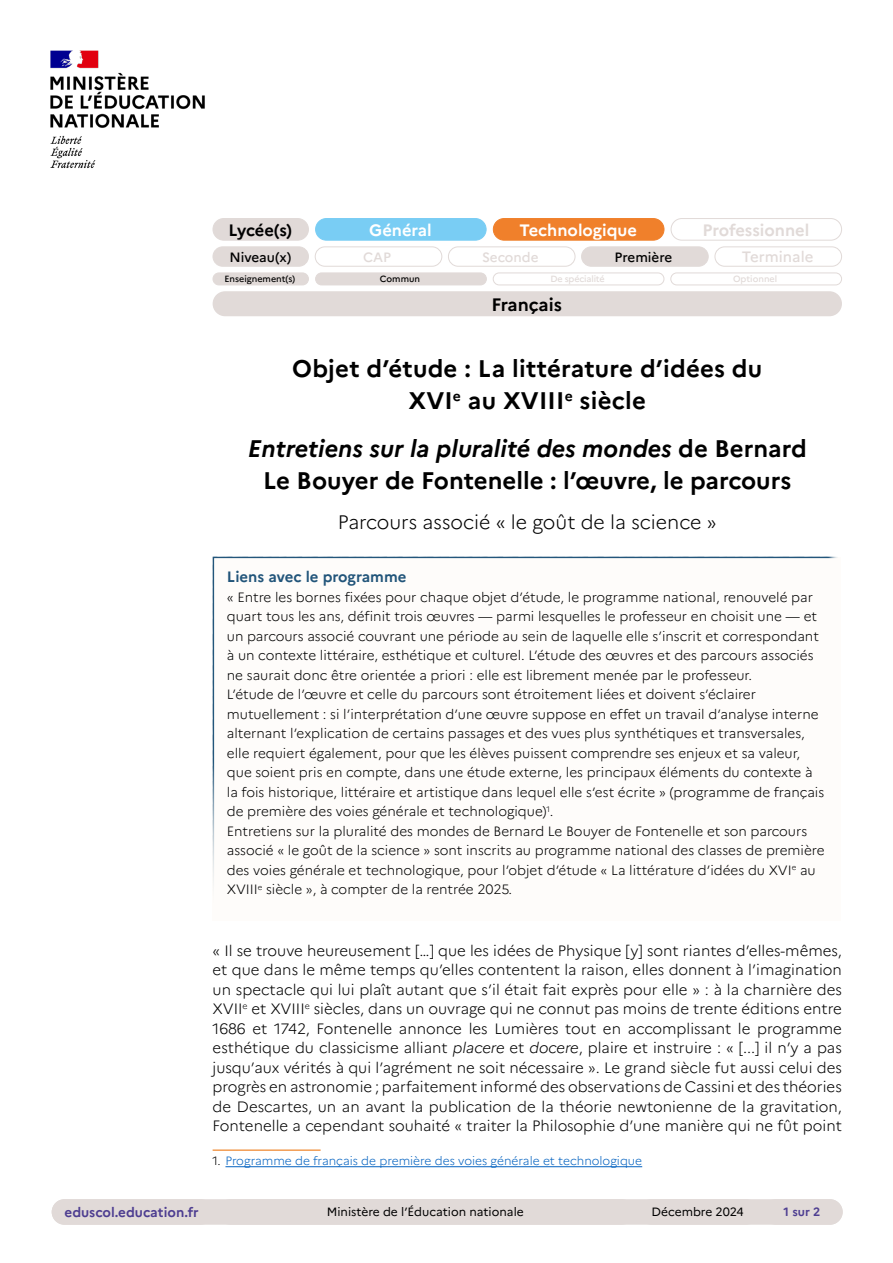
<style>
.page{position:relative;width:893px;height:1263px;background:#fff}
.page>*{position:absolute;margin:0;border:0;box-sizing:border-box;transform-origin:0 0}
._01_Titre_de_la_fiche{font:700 24px/31.5px "Marianne";letter-spacing:.005em;color:#000;text-align:center}
._02_Sous-titre{font:300 19.5px "Marianne";color:#000}
.t1{font:700 18px "Marianne";letter-spacing:-.005em;color:#000}
.t2{font:700 16.5px "Marianne";color:#fff}
.t3{font:700 16.5px "Marianne";color:#e1dad8}
.t4{font:700 16.5px "Marianne";letter-spacing:-.015em;color:#000}
.Texte_courant{font:300 15px/19.5px "Marianne";color:#000;text-align:justify}
._08_Titre_encadré{font:700 15px "Marianne";color:#22557a}
.t5{font:500 15px "Marianne";color:#e1dad8}
._08_txt_encadré{font:300 13.5px/19.5px "Marianne";color:#000}
.t6{font:700 13.5px "Marianne";color:#4e3e91}
.t7{font:500 13.5px "Marianne";color:#000}
.t8{font:500 13.5px "Marianne";color:#e1dad8}
._11_note_bas_de_page{font:300 12px "Marianne";color:#0563c1}
.t9{font:12px "Marianne";color:#000}
.t10{font:700 12px "Marianne";color:#4e3e91}
.t11{font:500 9px "Marianne";color:#000}
.t12{font:500 9px "Marianne";letter-spacing:-.015em;color:#e1dad8}
.s1{font-style:italic}
.s2{color:#000}
</style>
<div class="page">
<div style="left:52px;top:1199px;width:791px;height:26px;background:#e1dad8;border-radius:13px"></div>
<img style="left:50px;top:50px;width:155px;height:119px">
<div style="left:213px;top:219px;width:95px;height:21px;background:#e1dad8;border-radius:11px"></div>
<div style="left:213px;top:218px;width:96px;height:23px;border:1px solid #e1dad8;border-radius:11px"></div>
<div style="left:213px;top:247px;width:95px;height:19px;background:#e1dad8;border-radius:10px"></div>
<div style="left:213px;top:246px;width:96px;height:21px;border:1px solid #e1dad8;border-radius:10px"></div>
<div style="left:315px;top:246px;width:127px;height:21px;border:1px solid #e1dad8;border-radius:10px"></div>
<div style="left:448px;top:246px;width:127px;height:21px;border:1px solid #e1dad8;border-radius:10px"></div>
<div style="left:582px;top:247px;width:126px;height:19px;background:#e1dad8;border-radius:10px"></div>
<div style="left:581px;top:246px;width:128px;height:21px;border:1px solid #e1dad8;border-radius:10px"></div>
<div style="left:715px;top:246px;width:127px;height:21px;border:1px solid #e1dad8;border-radius:10px"></div>
<div style="left:316px;top:273px;width:170px;height:12px;background:#e1dad8;border-radius:6px"></div>
<div style="left:315px;top:273px;width:172px;height:12px;border:1px solid #e1dad8;border-radius:6px"></div>
<div style="left:213px;top:273px;width:95px;height:12px;background:#e1dad8;border-radius:6px"></div>
<div style="left:213px;top:273px;width:96px;height:12px;border:1px solid #e1dad8;border-radius:6px"></div>
<div style="left:493px;top:273px;width:171px;height:12px;border:1px solid #e1dad8;border-radius:6px"></div>
<div style="left:670px;top:273px;width:172px;height:12px;border:1px solid #e1dad8;border-radius:6px"></div>
<div style="left:213px;top:292px;width:628px;height:23px;background:#e1dad8;border-radius:12px"></div>
<div style="left:213px;top:291px;width:629px;height:25px;border:2px solid #e1dad8;border-radius:12px"></div>
<div style="left:316px;top:219px;width:170px;height:21px;background:#79cdf4;border-radius:11px"></div>
<div style="left:315px;top:218px;width:171px;height:23px;border:1px solid #79cdf4;border-radius:11px"></div>
<div style="left:493px;top:219px;width:171px;height:21px;background:#f0802b;border-radius:11px"></div>
<div style="left:493px;top:218px;width:171px;height:23px;border:1px solid #f0802b;border-radius:11px"></div>
<div style="left:671px;top:218px;width:171px;height:23px;border:1px solid #e1dad8;border-radius:11px"></div>
<div style="left:213px;top:557px;width:628px;height:363px;background:#fefcfa"></div>
<hr style="left:213px;top:1149px;width:108px;height:2px;background:#f29c52">
<hr style="left:225px;top:1166px;width:417px;height:1px;background:#0563c1">
<p class="t2" style="left:369px;top:220px;width:64px">Général</p>
<p class="t2" style="left:519px;top:220px;width:119px">Technologique</p>
<p class="t3" style="left:702px;top:220px;width:108px">Professionnel</p>
<p class="t4" style="left:228px;top:220px;width:65px">Lycée(s)</p>
<p class="t7" style="left:229px;top:249px;width:63px">Niveau(x)</p>
<p class="t8" style="left:363px;top:249px;width:29px">CAP</p>
<p class="t8" style="left:482px;top:249px;width:58px">Seconde</p>
<p class="t7" style="left:615px;top:249px;width:59px">Première</p>
<p class="t5" style="left:742px;top:248px;width:73px">Terminale</p>
<p class="t11" style="left:224px;top:274px;width:72px">Enseignement(s)</p>
<p class="t11" style="left:380px;top:274px;width:42px">Commun</p>
<p class="t12" style="left:550px;top:274px;width:56px">De spécialité</p>
<p class="t12" style="left:733px;top:274px;width:46px">Optionnel</p>
<h3 class="t1" style="left:491px;top:293px;width:72px">Français</h3>
<p class="_01_Titre_de_la_fiche" style="left:292px;top:353px;width:472px">Objet d’étude : La littérature d’idées du<br>XVI<sup>e</sup> au XVIII<sup>e</sup> siècle</p>
<p class="_01_Titre_de_la_fiche" style="left:248px;top:433px;width:560px"><span class="s1">Entretiens sur la pluralité des mondes</span> de Bernard<br>Le Bouyer de Fontenelle : l’œuvre, le parcours</p>
<p class="_02_Sous-titre" style="left:338px;top:510px;width:380px">Parcours associé « le goût de la science »</p>
<p class="_08_Titre_encadré" style="left:227px;top:568px;width:181px">Liens avec le programme</p>
<p class="_08_txt_encadré" style="left:227px;top:587px;width:599px">« Entre les bornes fixées pour chaque objet d’étude, le programme national, renouvelé par quart tous les ans, définit trois œuvres — parmi lesquelles le professeur en choisit une — et un parcours associé couvrant une période au sein de laquelle elle s’inscrit et correspondant à un contexte littéraire, esthétique et culturel. L’étude des œuvres et des parcours associés ne saurait donc être orientée a priori : elle est librement menée par le professeur.<br>L’étude de l’œuvre et celle du parcours sont étroitement liées et doivent s’éclairer mutuellement : si l’interprétation d’une œuvre suppose en effet un travail d’analyse interne alternant l’explication de certains passages et des vues plus synthétiques et transversales, elle requiert également, pour que les élèves puissent comprendre ses enjeux et sa valeur, que soient pris en compte, dans une étude externe, les principaux éléments du contexte à la fois historique, littéraire et artistique dans lequel elle s’est écrite » (programme de français de première des voies générale et technologique)<sup>1</sup>.<br>Entretiens sur la pluralité des mondes de Bernard Le Bouyer de Fontenelle et son parcours associé « le goût de la science » sont inscrits au programme national des classes de première des voies générale et technologique, pour l’objet d’étude « La littérature d’idées du XVI<sup>e</sup> au XVIII<sup>e</sup> siècle », à compter de la rentrée 2025.</p>
<p class="Texte_courant" style="left:213px;top:941px;width:631px">« Il se trouve heureusement […] que les idées de Physique [y] sont riantes d’elles-mêmes, et que dans le même temps qu’elles contentent la raison, elles donnent à l’imagination un spectacle qui lui plaît autant que s’il était fait exprès pour elle » : à la charnière des XVII<sup>e</sup> et XVIII<sup>e</sup> siècles, dans un ouvrage qui ne connut pas moins de trente éditions entre 1686 et 1742, Fontenelle annonce les Lumières tout en accomplissant le programme esthétique du classicisme alliant <span class="s1">placere</span> et <span class="s1">docere</span>, plaire et instruire : « [...] il n’y a pas jusqu’aux vérités à qui l’agrément ne soit nécessaire ». Le grand siècle fut aussi celui des progrès en astronomie ; parfaitement informé des observations de Cassini et des théories de Descartes, un an avant la publication de la théorie newtonienne de la gravitation, Fontenelle a cependant souhaité « traiter la Philosophie d’une manière qui ne fût point</p>
<p class="_11_note_bas_de_page" style="left:213px;top:1153px;width:431px"><span class="s2">1.</span> Programme de français de première des voies générale et technologique</p>
<p class="t6" style="left:65px;top:1204px;width:136px">eduscol.education.fr</p>
<p class="t9" style="left:327px;top:1205px;width:199px">Ministère de l’Éducation nationale</p>
<p class="t9" style="left:652px;top:1205px;width:94px">Décembre 2024</p>
<p class="t10" style="left:784px;top:1205px;width:38px">1 sur 2</p>
</div>
